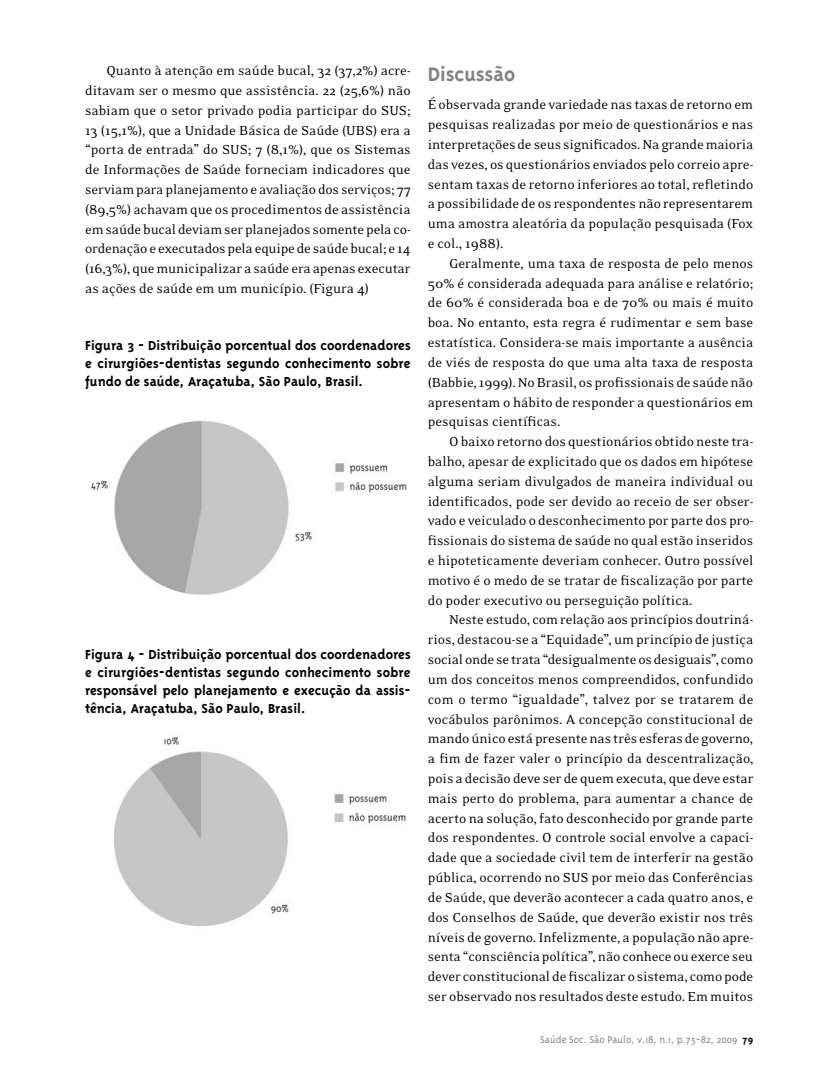
<style>
.page{position:relative;width:830px;height:1085px;background:#fff}
.page>*{position:absolute;margin:0;border:0;box-sizing:border-box;transform-origin:0 0}
.t1{font:700 22.5px "Triplex";color:#808284}
.t2{font:15px/19.8px "Eidetic Neo";color:#000;text-align:justify}
.t3{font:700 15px/18px "Triplex";color:#000;text-align:justify}
.t4{font:300 11.25px "Triplex";color:#808284}
.s1{font-weight:700;color:#000}
</style>
<div class="page">
<img style="left:91px;top:420px;width:316px;height:175px">
<img style="left:113px;top:737px;width:293px;height:190px">
<p class="t2" style="left:85px;top:61px;width:327px;text-indent:21px">Quanto à atenção em saúde bucal, 32 (37,2%) acre&shy;ditavam ser o mesmo que assistência. 22 (25,6%) não sabiam que o setor privado podia participar do SUS; 13 (15,1%), que a Unidade Básica de Saúde (UBS) era a “porta de entrada” do SUS; 7 (8,1%), que os Sistemas de Informações de Saúde forneciam indicadores que serviam para planejamento e avaliação dos serviços; 77 (89,5%) achavam que os procedimentos de assistência em saúde bucal deviam ser planejados somente pela co&shy;ordenação e executados pela equipe de saúde bucal; e 14 (16,3%), que municipalizar a saúde era apenas executar as ações de saúde em um município. (Figura 4)</p>
<h1 class="t1" style="left:427px;top:61px;width:89px">Discussão</h1>
<p class="t2" style="left:427px;top:95px;width:327px">É observada grande variedade nas taxas de retorno em pesquisas realizadas por meio de questionários e nas interpretações de seus significados. Na grande maioria das vezes, os questionários enviados pelo correio apre&shy;sentam taxas de retorno inferiores ao total, refletindo a possibilidade de os respondentes não representarem uma amostra aleatória da população pesquisada (Fox e col., 1988).</p>
<p class="t2" style="left:427px;top:254px;width:327px;text-indent:21px">Geralmente, uma taxa de resposta de pelo menos 50% é considerada adequada para análise e relatório; de 60% é considerada boa e de 70% ou mais é muito boa. No entanto, esta regra é rudimentar e sem base estatística. Considera-se mais importante a ausência de viés de resposta do que uma alta taxa de resposta (Babbie, 1999). No Brasil, os profissionais de saúde não apresentam o hábito de responder a questionários em pesquisas científicas.</p>
<p class="t2" style="left:427px;top:432px;width:327px;text-indent:21px">O baixo retorno dos questionários obtido neste tra&shy;balho, apesar de explicitado que os dados em hipótese alguma seriam divulgados de maneira individual ou identificados, pode ser devido ao receio de ser obser&shy;vado e veiculado o desconhecimento por parte dos pro&shy;fissionais do sistema de saúde no qual estão inseridos e hipoteticamente deveriam conhecer. Outro possível motivo é o medo de se tratar de fiscalização por parte do poder executivo ou perseguição política.</p>
<p class="t2" style="left:427px;top:610px;width:327px;text-indent:21px">Neste estudo, com relação aos princípios doutriná&shy;rios, destacou-se a “Equidade”, um princípio de justiça social onde se trata “desigualmente os desiguais”, como um dos conceitos menos compreendidos, confundido com o termo “igualdade”, talvez por se tratarem de vocábulos parônimos. A concepção constitucional de mando único está presente nas três esferas de governo, a fim de fazer valer o princípio da descentralização, pois a decisão deve ser de quem executa, que deve estar mais perto do problema, para aumentar a chance de acerto na solução, fato desconhecido por grande parte dos respondentes. O controle social envolve a capaci&shy;dade que a sociedade civil tem de interferir na gestão pública, ocorrendo no SUS por meio das Conferências de Saúde, que deverão acontecer a cada quatro anos, e dos Conselhos de Saúde, que deverão existir nos três níveis de governo. Infelizmente, a população não apre&shy;senta “consciência política”, não conhece ou exerce seu dever constitucional de fiscalizar o sistema, como pode ser observado nos resultados deste estudo. Em muitos</p>
<p class="t3" style="left:85px;top:336px;width:327px">Figura 3 - Distribuição porcentual dos coordenadores e cirurgiões-dentistas segundo conhecimento sobre fundo de saúde, Araçatuba, São Paulo, Brasil.</p>
<p class="t3" style="left:85px;top:644px;width:327px">Figura 4 - Distribuição porcentual dos coordenadores e cirurgiões-dentistas segundo conhecimento sobre responsável pelo planejamento e execução da assis&shy;tência, Araçatuba, São Paulo, Brasil.</p>
<p class="t4" style="left:540px;top:1032px;width:215px">Saúde Soc. São Paulo, v.18, n.1, p.75-82, 2009 <span class="s1">79</span></p>
</div>
